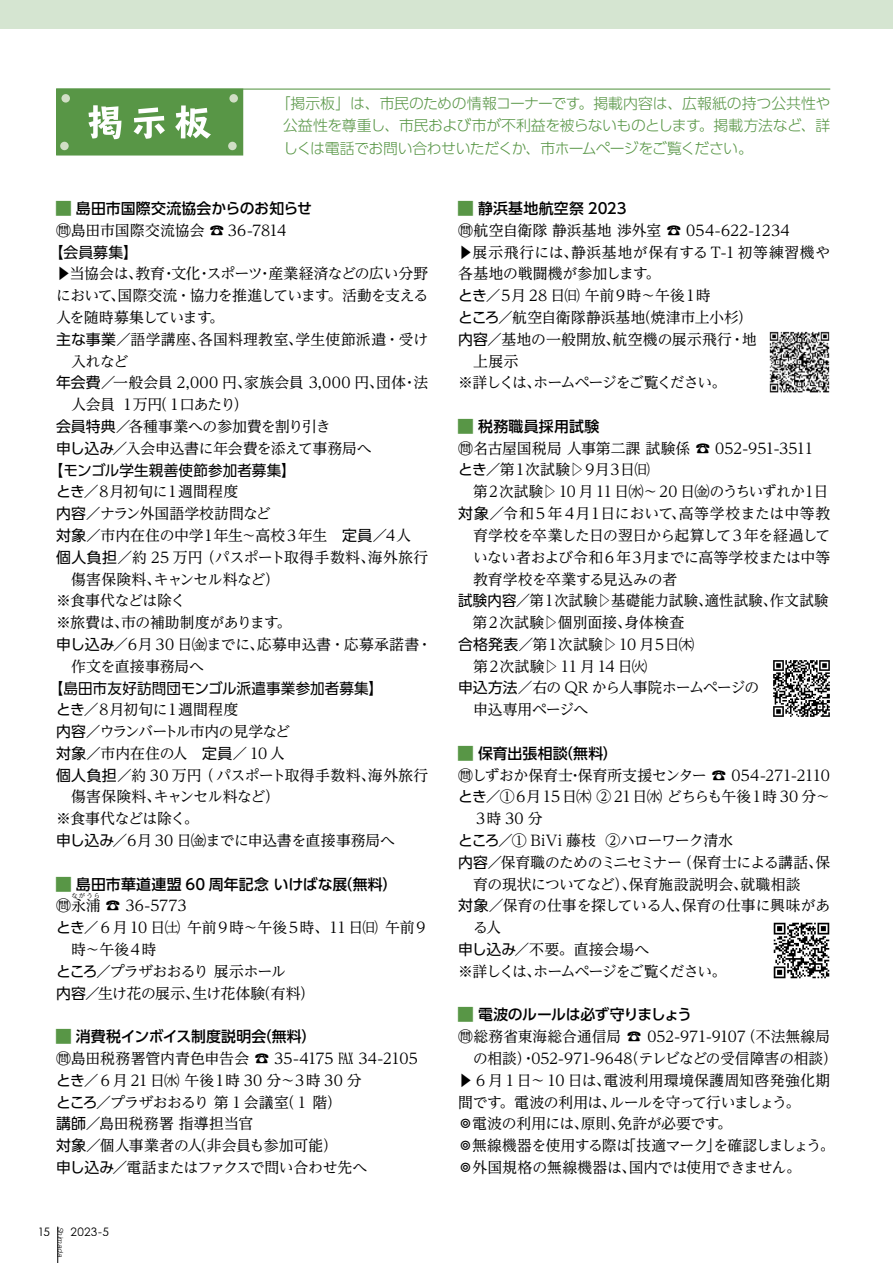
<style>
.page{position:relative;width:893px;height:1263px;background:#fff}
.page>*{position:absolute;margin:0;border:0;box-sizing:border-box;transform-origin:0 0}
.t1{font:14.85px/21.8px "UD Reimin Pro";letter-spacing:-.02em;color:#000}
.t2{font:14.85px "UD Reimin Pro";color:#000}
.t3{font:300 14.85px/22.4px "UD Shin Go Pro";letter-spacing:-.035em;color:#589646;text-align:justify}
.t4{font:500 14.85px "UD Shin Go Pro";letter-spacing:.005em;color:#000}
.t5{font:14.85px "UD Reimin Pro";letter-spacing:-.045em;color:#000}
.t6{font:14.85px "UD Reimin Pro";letter-spacing:-.08em;color:#000}
.t7{font:14.85px "UD Reimin Pro";letter-spacing:-.09em;color:#000}
.t8{font:14.85px "UD Reimin Pro";letter-spacing:.015em;color:#000}
.t9{font:14.85px "UD Reimin Pro";letter-spacing:-.055em;color:#000}
.t10{font:14.85px "UD Reimin Pro";letter-spacing:-.04em;color:#000}
.t11{font:14.85px "UD Reimin Pro";letter-spacing:.005em;color:#000}
.t12{font:14.85px "UD Shin Go Pro";color:#000}
.t13{font:14.85px "UD Reimin Pro";letter-spacing:-.05em;color:#000}
.t14{font:14.85px "UD Reimin Pro";letter-spacing:.025em;color:#000}
.t15{font:14.85px "UD Reimin Pro";letter-spacing:.01em;color:#000}
.t16{font:14.85px "UD Reimin Pro";letter-spacing:.04em;color:#000}
.t17{font:14.85px "UD Reimin Pro";letter-spacing:-.07em;color:#000}
.t18{font:14.85px "UD Reimin Pro";letter-spacing:-.06em;color:#000}
.t19{font:14.85px "UD Reimin Pro";letter-spacing:-.125em;color:#000}
.t20{font:500 14.85px "UD Shin Go Pro";letter-spacing:-.05em;color:#000}
.t21{font:14.85px "UD Reimin Pro";letter-spacing:-.065em;color:#000}
.t22{font:500 14.85px "UD Shin Go Pro";letter-spacing:.025em;color:#000}
.t23{font:11.7px "Century Gothic Pro";letter-spacing:.02em;color:#000}
.t24{font:italic 300 7.5px "Helvetica";color:#000}
.t25{font:6.45px "UD Reimin Pro";color:#000}
.s1{color:#589646}
.s2{font-family:"UD Shin Go Pro"}
.s3{font-weight:400;color:#589646}
</style>
<div class="page">
<hr style="left:56px;top:89px;width:774px;height:1px;background:#589646">
<div style="left:57px;top:89px;width:186px;height:66px;background:#589646"></div>
<svg style="left:88px;top:105px;width:123px;height:34px"></svg>
<div style="left:56px;top:89px;width:187px;height:67px;border:1px solid #589646"></div>
<div style="left:61px;top:94px;width:9px;height:9px;background:#d1dec5;border-radius:50%"></div>
<div style="left:60px;top:142px;width:9px;height:8px;background:#d1dec5;border-radius:50%"></div>
<div style="left:229px;top:94px;width:9px;height:9px;background:#d1dec5;border-radius:50%"></div>
<div style="left:228px;top:142px;width:9px;height:8px;background:#d1dec5;border-radius:50%"></div>
<div style="left:0;top:0;width:893px;height:29px;background:#d5e5d1"></div>
<img style="left:773px;top:922px;width:57px;height:57px">
<img style="left:773px;top:660px;width:57px;height:57px">
<img style="left:769px;top:331px;width:61px;height:62px">
<hr style="left:57px;top:1226px;width:1px;height:37px;background:#000">
<p class="t3" style="left:283px;top:92px;width:549px;text-indent:-7px">「掲示板」は、市民のための情報コーナーです。掲載内容は、広報紙の持つ公共性や公益性を尊重し、市民および市が不利益を被らないものとします。掲載方法など、詳しくは電話でお問い合わせいただくか、市ホームページをご覧ください。</p>
<p class="t4" style="left:56px;top:196px;width:257px"><span class="s1">█</span> 島田市国際交流協会からのお知らせ</p>
<p class="t1" style="left:56px;top:219px;width:232px">問島田市国際交流協会 ☎ 36-7814</p>
<p class="t12" style="left:49px;top:240px;width:91px">【会員募集】</p>
<p class="t1" style="left:56px;top:262px;width:374px">▶当協会は、教育・文化・スポーツ・産業経済などの広い分野</p>
<p class="t13" style="left:56px;top:283px;width:374px">において、国際交流・協力を推進しています。活動を支える</p>
<p class="t13" style="left:56px;top:305px;width:170px">人を随時募集しています。</p>
<p class="t8" style="left:56px;top:327px;width:374px"><span class="s2">主な事業／</span>語学講座、各国料理教室、学生使節派遣・受け</p>
<p class="t1" style="left:71px;top:350px;width:59px">入れなど</p>
<p class="t14" style="left:56px;top:371px;width:374px"><span class="s2">年会費／</span>一般会員 2,000 円、家族会員 3,000 円、団体・法</p>
<p class="t21" style="left:71px;top:392px;width:179px">人会員 １万円（１口あたり）</p>
<p class="t1" style="left:56px;top:415px;width:276px"><span class="s2">会員特典／</span>各種事業への参加費を割り引き</p>
<p class="t1" style="left:56px;top:437px;width:317px"><span class="s2">申し込み</span>／入会申込書に年会費を添えて事務局へ</p>
<p class="t12" style="left:49px;top:458px;width:248px">【モンゴル学生親善使節参加者募集】</p>
<p class="t10" style="left:56px;top:480px;width:184px"><span class="s2">とき</span>／８月初旬に１週間程度</p>
<p class="t2" style="left:56px;top:501px;width:216px"><span class="s2">内容／</span>ナラン外国語学校訪問など</p>
<p class="t1" style="left:56px;top:524px;width:356px"><span class="s2">対象／</span>市内在住の中学１年生〜高校３年生　<span class="s2">定員／</span>４人</p>
<p class="t11" style="left:56px;top:545px;width:374px"><span class="s2">個人負担</span>／約 25 万円（パスポート取得手数料、海外旅行</p>
<p class="t1" style="left:71px;top:567px;width:210px">傷害保険料、キャンセル料など）</p>
<p class="t1" style="left:56px;top:589px;width:131px">※食事代などは除く</p>
<p class="t1" style="left:56px;top:611px;width:237px"><span class="s2">※</span>旅費は、市の補助制度があります。</p>
<p class="t2" style="left:56px;top:632px;width:377px"><span class="s2">申し込み</span>／６月 30 日㈮までに、応募申込書・応募承諾書・</p>
<p class="t1" style="left:71px;top:655px;width:135px">作文を直接事務局へ</p>
<p class="t12" style="left:49px;top:676px;width:336px">【島田市友好訪問団モンゴル派遣事業参加者募集】</p>
<p class="t10" style="left:56px;top:698px;width:184px"><span class="s2">とき</span>／８月初旬に１週間程度</p>
<p class="t18" style="left:56px;top:719px;width:235px"><span class="s2">内容／</span>ウランバートル市内の見学など</p>
<p class="t1" style="left:56px;top:742px;width:230px"><span class="s2">対象／</span>市内在住の人　<span class="s2">定員／</span> 10 人</p>
<p class="t2" style="left:56px;top:763px;width:374px"><span class="s2">個人負担／</span>約 30 万円（パスポート取得手数料、海外旅行</p>
<p class="t1" style="left:71px;top:785px;width:210px">傷害保険料、キャンセル料など）</p>
<p class="t1" style="left:56px;top:807px;width:144px">※食事代などは除く。</p>
<p class="t1" style="left:56px;top:829px;width:340px"><span class="s2">申し込み</span>／６月 30 日㈮までに申込書を直接事務局へ</p>
<p class="t4" style="left:56px;top:872px;width:343px"><span class="s3">█</span> 島田市華道連盟 60 周年記念 いけばな展（無料）</p>
<p class="t1" style="left:56px;top:894px;width:132px">問永浦 ☎ 36-5773</p>
<p class="t25" style="left:72px;top:890px;width:30px">ながうら</p>
<p class="t6" style="left:56px;top:915px;width:374px"><span class="s2">とき／</span>6 月 10 日㈯ 午前９時〜午後５時、11 日㈰ 午前９</p>
<p class="t1" style="left:71px;top:938px;width:87px">時〜午後４時</p>
<p class="t5" style="left:56px;top:959px;width:231px"><span class="s2">ところ／</span>プラザおおるり 展示ホール</p>
<p class="t1" style="left:56px;top:982px;width:260px"><span class="s2">内容／</span>生け花の展示、生け花体験（有料）</p>
<p class="t4" style="left:56px;top:1024px;width:262px"><span class="s3">█</span> 消費税インボイス制度説明会（無料）</p>
<p class="t1" style="left:56px;top:1047px;width:363px">問島田税務署管内青色申告会 ☎ 35-4175 FAX 34-2105<span class="s2">とき／</span>6 月 21日㈬ 午後１時 30 分〜３時 30 分<br><span class="s2">ところ</span>／プラザおおるり 第 1 会議室（ 1 階）<br><span class="s2">講師</span>／島田税務署 指導担当官<br><span class="s2">対象</span>／個人事業者の人（非会員も参加可能）<br><span class="s2">申し込み</span>／電話またはファクスで問い合わせ先へ</p>
<p class="t23" style="left:37px;top:1224px;width:14px">15</p>
<p class="t23" style="left:71px;top:1224px;width:40px">2023-5</p>
<p class="t24" style="left:67px;top:1227px;width:32px;rotate:90deg">Shimada</p>
<p class="t4" style="left:458px;top:196px;width:170px"><span class="s3">█</span> 静浜基地航空祭 2023</p>
<p class="t2" style="left:458px;top:218px;width:333px">問航空自衛隊 静浜基地 渉外室 ☎ 054-622-1234</p>
<p class="t16" style="left:458px;top:240px;width:374px">▶展示飛行には、静浜基地が保有するT-1 初等練習機や</p>
<p class="t1" style="left:458px;top:262px;width:204px">各基地の戦闘機が参加します。</p>
<p class="t7" style="left:458px;top:283px;width:254px"><span class="s2">とき／</span>５月 28 日㈰ 午前９時〜午後１時</p>
<p class="t1" style="left:458px;top:306px;width:296px"><span class="s2">ところ／</span>航空自衛隊静浜基地（焼津市上小杉）</p>
<p class="t11" style="left:458px;top:327px;width:300px"><span class="s2">内容／</span>基地の一般開放、航空機の展示飛行・地</p>
<p class="t1" style="left:473px;top:350px;width:47px">上展示</p>
<p class="t7" style="left:458px;top:371px;width:270px">※詳しくは、ホームページをご覧ください。</p>
<p class="t22" style="left:458px;top:414px;width:143px"><span class="s3">█</span> 税務職員採用試験</p>
<p class="t1" style="left:458px;top:437px;width:357px">問名古屋国税局 人事第二課 試験係 ☎ 052-951-3511<span class="s2">とき／</span>第１次試験▷９月３日㈰</p>
<p class="t6" style="left:473px;top:480px;width:357px">第２次試験▷10 月 11 日㈬〜20 日㈮のうちいずれか１日</p>
<p class="t1" style="left:458px;top:502px;width:374px"><span class="s2">対象</span>／令和５年４月１日において、高等学校または中等教</p>
<p class="t9" style="left:473px;top:523px;width:359px">育学校を卒業した日の翌日から起算して３年を経過して</p>
<p class="t10" style="left:473px;top:545px;width:359px">いない者および令和６年３月までに高等学校または中等</p>
<p class="t1" style="left:473px;top:568px;width:206px">教育学校を卒業する見込みの者</p>
<p class="t15" style="left:458px;top:589px;width:372px"><span class="s2">試験内容</span>／第１次試験▷基礎能力試験、適性試験、作文試験</p>
<p class="t1" style="left:473px;top:611px;width:213px">第２次試験▷個別面接、身体検査</p>
<p class="t19" style="left:458px;top:632px;width:237px"><span class="s2">合格発表</span>／第１次試験▷10 月５日㈭</p>
<p class="t6" style="left:458px;top:654px;width:190px">　第２次試験▷11 月 14 日㈫</p>
<p class="t17" style="left:458px;top:676px;width:303px"><span class="s2">申込方法</span>／右の QR から人事院ホームページの</p>
<p class="t1" style="left:473px;top:698px;width:117px">申込専用ページへ</p>
<p class="t4" style="left:458px;top:741px;width:161px"><span class="s3">█</span> 保育出張相談（無料）</p>
<p class="t1" style="left:458px;top:764px;width:373px">問しずおか保育士・保育所支援センター ☎ 054-271-2110</p>
<p class="t9" style="left:458px;top:785px;width:374px"><span class="s2">とき／</span>①６月15 日㈭ ② 21日㈬ どちらも午後１時 30 分〜</p>
<p class="t1" style="left:473px;top:807px;width:71px">３時 30 分</p>
<p class="t1" style="left:458px;top:829px;width:276px"><span class="s2">ところ／</span>① BiVi 藤枝 ②ハローワーク清水</p>
<p class="t5" style="left:458px;top:850px;width:374px"><span class="s2">内容／</span>保育職のためのミニセミナー（保育士による講話、保</p>
<p class="t1" style="left:473px;top:873px;width:329px">育の現状についてなど）、保育施設説明会、就職相談</p>
<p class="t1" style="left:458px;top:894px;width:374px"><span class="s2">対象</span>／保育の仕事を探している人、保育の仕事に興味があ</p>
<p class="t1" style="left:473px;top:916px;width:29px">る人</p>
<p class="t1" style="left:458px;top:938px;width:193px"><span class="s2">申し込み</span>／不要。直接会場へ</p>
<p class="t7" style="left:458px;top:959px;width:270px">※詳しくは、ホームページをご覧ください。</p>
<p class="t20" style="left:458px;top:1003px;width:235px"><span class="s1">█</span> 電波のルールは必ず守りましょう</p>
<p class="t2" style="left:458px;top:1024px;width:374px">問総務省東海総合通信局 ☎ 052-971-9107（不法無線局</p>
<p class="t1" style="left:473px;top:1047px;width:366px">の相談）・052-971-9648（テレビなどの受信障害の相談）</p>
<p class="t8" style="left:458px;top:1068px;width:374px">▶ 6 月1日〜10 日は、電波利用環境保護周知啓発強化期</p>
<p class="t5" style="left:458px;top:1090px;width:344px">間です。電波の利用は、ルールを守って行いましょう。</p>
<p class="t1" style="left:458px;top:1112px;width:275px">◎電波の利用には、原則、免許が必要です。</p>
<p class="t1" style="left:458px;top:1134px;width:378px">◎無線機器を使用する際は「技適マーク」を確認しましょう。</p>
<p class="t1" style="left:458px;top:1156px;width:344px">◎外国規格の無線機器は、国内では使用できません。</p>
</div>
